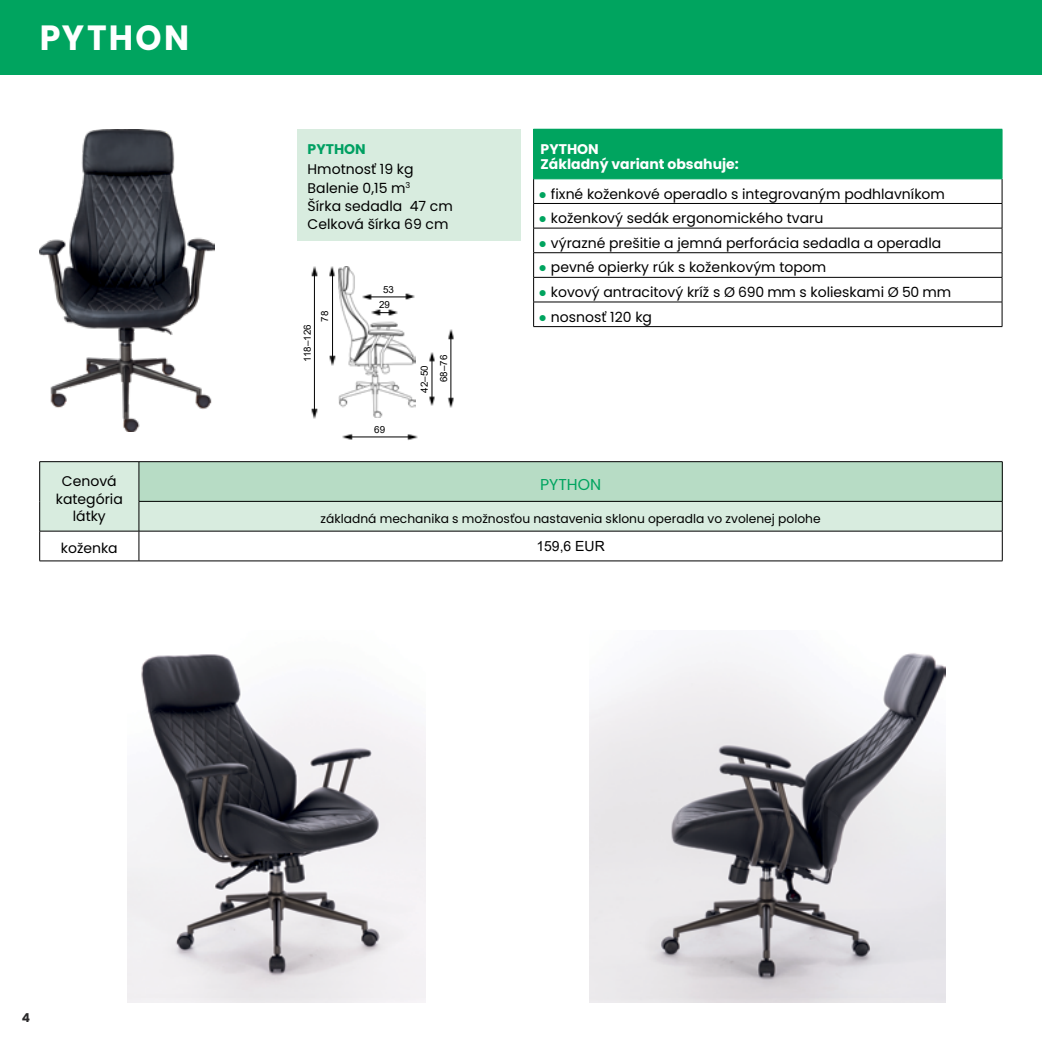
<style>
.page{position:relative;width:1042px;height:1042px;background:#fff}
.page>*{position:absolute;margin:0;border:0;box-sizing:border-box;transform-origin:0 0}
.t1{font:700 35px "Poppins";letter-spacing:.075em;color:#fff;scale:.95 1}
.t2{font:15.75px "Poppins";color:#00a45f}
.t3{font:14px/18.2px "Poppins";color:#000;text-align:center}
.t4{font:700 14px/15.8px "Poppins";color:#fff}
.t5{font:14px "Arial";color:#000}
.t6{font:700 14px "Poppins";color:#00a062}
.t7{font:12.25px "Poppins";color:#000}
.t8{font:700 12.25px "Poppins";color:#292829}
.t9{font:9.8px/15px "Arial";color:#000;text-align:center}
.s1{font-family:"Arial";color:#00a45f}
</style>
<div class="page">
<div style="left:0;top:0;width:1042px;height:74px;background:#00a45f"></div>
<img style="left:128px;top:654px;width:298px;height:348px">
<img style="left:40px;top:129px;width:174px;height:303px">
<img style="left:338px;top:267px;width:78px;height:151px">
<svg style="left:342px;top:434px;width:10px;height:6px"></svg>
<hr style="left:347px;top:436px;width:63px;height:1px;background:#000">
<svg style="left:407px;top:434px;width:10px;height:6px"></svg>
<svg style="left:429px;top:396px;width:6px;height:10px"></svg>
<hr style="left:432px;top:358px;width:1px;height:42px;background:#000">
<svg style="left:429px;top:352px;width:6px;height:10px"></svg>
<svg style="left:311px;top:408px;width:6px;height:10px"></svg>
<hr style="left:314px;top:273px;width:1px;height:138px;background:#000">
<svg style="left:311px;top:267px;width:6px;height:10px"></svg>
<svg style="left:362px;top:294px;width:10px;height:6px"></svg>
<hr style="left:369px;top:296px;width:42px;height:1px;background:#000">
<svg style="left:405px;top:294px;width:10px;height:6px"></svg>
<svg style="left:371px;top:309px;width:27px;height:7px"></svg>
<svg style="left:448px;top:397px;width:6px;height:10px"></svg>
<hr style="left:450px;top:336px;width:1px;height:65px;background:#000">
<svg style="left:448px;top:330px;width:6px;height:10px"></svg>
<svg style="left:329px;top:356px;width:6px;height:10px"></svg>
<hr style="left:332px;top:274px;width:1px;height:86px;background:#000">
<svg style="left:329px;top:267px;width:6px;height:10px"></svg>
<img style="left:589px;top:653px;width:356px;height:349px">
<div style="left:40px;top:462px;width:962px;height:69px;background:#d8ecdf"></div>
<div style="left:139px;top:462px;width:863px;height:39px;background:#b7dcc5"></div>
<hr style="left:39px;top:461px;width:100px;height:1px;background:#000">
<hr style="left:39px;top:462px;width:1px;height:39px;background:#000">
<hr style="left:39px;top:501px;width:1px;height:30px;background:#000">
<hr style="left:139px;top:461px;width:863px;height:1px;background:#000">
<hr style="left:139px;top:462px;width:1px;height:39px;background:#000">
<hr style="left:1002px;top:462px;width:1px;height:39px;background:#000">
<hr style="left:139px;top:501px;width:863px;height:1px;background:#000">
<hr style="left:139px;top:501px;width:1px;height:30px;background:#000">
<hr style="left:1002px;top:501px;width:1px;height:30px;background:#000">
<hr style="left:39px;top:531px;width:100px;height:1px;background:#000">
<hr style="left:39px;top:531px;width:1px;height:30px;background:#000">
<hr style="left:139px;top:531px;width:863px;height:1px;background:#000">
<hr style="left:139px;top:531px;width:1px;height:30px;background:#000">
<hr style="left:1002px;top:531px;width:1px;height:30px;background:#000">
<hr style="left:39px;top:560px;width:100px;height:1px;background:#000">
<hr style="left:139px;top:560px;width:863px;height:1px;background:#000">
<div style="left:533px;top:129px;width:469px;height:50px;background:#00a45f"></div>
<svg style="left:534px;top:180px;width:468px;height:146px"></svg>
<hr style="left:533px;top:203px;width:469px;height:1px;background:#000">
<hr style="left:533px;top:228px;width:469px;height:1px;background:#000">
<hr style="left:533px;top:252px;width:469px;height:1px;background:#000">
<hr style="left:533px;top:277px;width:469px;height:1px;background:#000">
<hr style="left:533px;top:302px;width:469px;height:1px;background:#000">
<svg style="left:533px;top:180px;width:1px;height:146px"></svg>
<svg style="left:1002px;top:179px;width:1px;height:147px"></svg>
<hr style="left:533px;top:326px;width:469px;height:1px;background:#000">
<hr style="left:1002px;top:129px;width:1px;height:50px;background:#00a45f">
<hr style="left:533px;top:179px;width:469px;height:1px;background:#00a45f">
<div style="left:298px;top:129px;width:223px;height:111px;background:#d8ecdf"></div>
<h1 class="t1" style="left:40px;top:17px;width:159px">PYTHON</h1>
<p class="t6" style="left:308px;top:141px;width:60px">PYTHON</p>
<p class="t3" style="left:308px;top:160px;width:147px;text-align:left">Hmotnosť 19 kg<br>Balenie 0,15 m<sup>3<br></sup>Šírka sedadla 47 cm<br>Celková šírka 69 cm</p>
<p class="t9" style="left:300px;top:362px;width:39px;rotate:-90deg">118–126</p>
<p class="t9" style="left:317px;top:321px;width:12px;rotate:-90deg">78</p>
<p class="t9" style="left:379px;top:282px;width:16px">53<br>29</p>
<p class="t9" style="left:374px;top:422px;width:12px">69</p>
<p class="t9" style="left:417px;top:393px;width:29px;rotate:-90deg">42–50</p>
<p class="t9" style="left:436px;top:382px;width:29px;rotate:-90deg">68–76</p>
<p class="t4" style="left:540px;top:141px;width:200px">PYTHON<br>Základný variant obsahuje:</p>
<p class="t3" style="left:538px;top:185px;width:408px"><span class="s1">●</span> fixné koženkové operadlo s integrovaným podhlavníkom</p>
<p class="t3" style="left:538px;top:209px;width:286px"><span class="s1">●</span> koženkový sedák ergonomického tvaru</p>
<p class="t3" style="left:538px;top:234px;width:404px"><span class="s1">●</span> výrazné prešitie a jemná perforácia sedadla a operadla</p>
<p class="t3" style="left:538px;top:258px;width:289px"><span class="s1">●</span> pevné opierky rúk s koženkovým topom</p>
<p class="t3" style="left:538px;top:283px;width:414px"><span class="s1">●</span> kovový antracitový kríž s Ø 690 mm s kolieskami Ø 50 mm</p>
<p class="t3" style="left:538px;top:308px;width:115px"><span class="s1">●</span> nosnosť 120 kg</p>
<p class="t3" style="left:56px;top:473px;width:69px;line-height:17.5px">Cenová kategória látky</p>
<p class="t2" style="left:540px;top:475px;width:63px">PYTHON</p>
<p class="t7" style="left:321px;top:511px;width:501px">základná mechanika s možnosťou nastavenia sklonu operadla vo zvolenej polohe</p>
<p class="t3" style="left:61px;top:539px;width:58px">koženka</p>
<p class="t5" style="left:536px;top:536px;width:70px">159,6 EUR</p>
<p class="t8" style="left:22px;top:1011px;width:10px">4</p>
</div>
